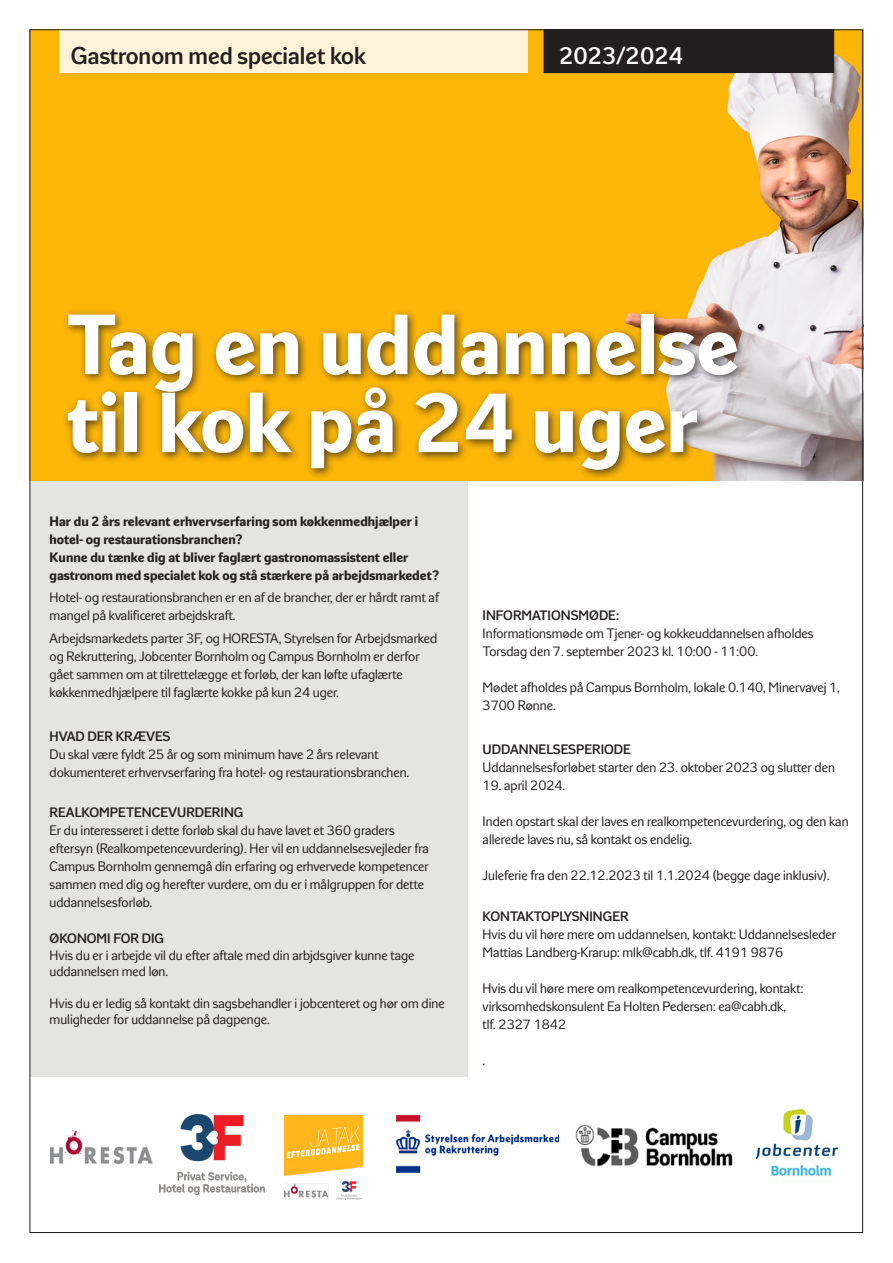
<style>
.page{position:relative;width:893px;height:1263px;background:#fff}
.page>*{position:absolute;margin:0;border:0;box-sizing:border-box;transform-origin:0 0}
.Overskrift_Top{font:700 84px "Lettre Gothic";color:#fff}
.Overskrift_Top-2{font:600 24px "Lettre Gothic";color:#231f20}
.Overskrift_Top-3{font:600 24px "Lettre Gothic";color:#fff}
.Brød_1__linje{font:13.5px/18px "Lettre Gothic";color:#231f20}
.Brød_1__linje-2{font:700 13.5px/18px "Lettre Gothic";color:#231f20}
.Brød_1__linje-3{font:600 13.5px "Lettre Gothic";color:#231f20}
</style>
<div class="page">
<div style="left:30px;top:480px;width:438px;height:596px;background:#e4e4e1"></div>
<img style="left:32px;top:31px;width:829px;height:449px">
<div style="left:60px;top:30px;width:468px;height:42px;background:#fef3d9"></div>
<div style="left:544px;top:30px;width:289px;height:42px;background:#231f20"></div>
<div style="left:544px;top:29px;width:290px;height:44px;border:2px solid #231f20"></div>
<div style="left:559px;top:47px;width:250px;height:25px;background:#231f20"></div>
<div style="left:62px;top:309px;width:686px;height:172px;background:#231f20;opacity:.75"></div>
<img style="left:396px;top:1115px;width:163px;height:57px">
<img style="left:576px;top:1124px;width:156px;height:42px">
<img style="left:757px;top:1108px;width:85px;height:70px">
<img style="left:285px;top:1115px;width:77px;height:84px">
<img style="left:51px;top:1131px;width:102px;height:33px">
<img style="left:160px;top:1114px;width:105px;height:80px">
<p class="Overskrift_Top-2" style="left:71px;top:42px;width:297px">Gastronom med specialet kok</p>
<p class="Overskrift_Top-3" style="left:559px;top:42px;width:126px">2023/2024</p>
<p class="Overskrift_Top" style="left:67px;top:296px;width:673px">Tag en uddannelse</p>
<p class="Overskrift_Top" style="left:67px;top:374px;width:633px">til kok på 24 uger</p>
<p class="Brød_1__linje-2" style="left:50px;top:512px;width:391px">Har du 2 års relevant erhvervserfaring som køkkenmedhjælper i hotel- og restaurationsbranchen?<br>Kunne du tænke dig at bliver faglært gastronomassistent eller gastronom med specialet kok og stå stærkere på arbejdsmarkedet?</p>
<p class="Brød_1__linje" style="left:50px;top:589px;width:391px">Hotel- og restaurationsbranchen er en af de brancher, der er hårdt ramt af mangel på kvalificeret arbejdskraft.</p>
<p class="Brød_1__linje" style="left:50px;top:629px;width:389px">Arbejdsmarkedets parter 3F, og HORESTA, Styrelsen for Arbejdsmarked og Rekruttering, Jobcenter Bornholm og Campus Bornholm er derfor gået sammen om at tilrettelægge et forløb, der kan løfte ufaglærte køkkenmedhjælpere til faglærte kokke på kun 24 uger.</p>
<p class="Brød_1__linje-3" style="left:50px;top:729px;width:122px">HVAD DER KRÆVES</p>
<p class="Brød_1__linje" style="left:50px;top:746px;width:361px">Du skal være fyldt 25 år og som minimum have 2 års relevant dokumenteret erhvervserfaring fra hotel- og restaurationsbranchen.</p>
<p class="Brød_1__linje-3" style="left:50px;top:805px;width:195px">REALKOMPETENCEVURDERING</p>
<p class="Brød_1__linje" style="left:50px;top:822px;width:381px">Er du interesseret i dette forløb skal du have lavet et 360 graders eftersyn (Realkompetencevurdering). Her vil en uddannelsesvejleder fra Campus Bornholm gennemgå din erfaring og erhvervede kompetencer sammen med dig og herefter vurdere, om du er i målgruppen for dette uddannelsesforløb.</p>
<p class="Brød_1__linje-3" style="left:50px;top:931px;width:116px">ØKONOMI FOR DIG</p>
<p class="Brød_1__linje" style="left:50px;top:947px;width:366px;line-height:16.2px">Hvis du er i arbejde vil du efter aftale med din arbjdsgiver kunne tage uddannelsen med løn.</p>
<p class="Brød_1__linje" style="left:50px;top:995px;width:397px;line-height:16.2px">Hvis du er ledig så kontakt din sagsbehandler i jobcenteret og hør om dine muligheder for uddannelse på dagpenge.</p>
<p class="Brød_1__linje-3" style="left:483px;top:607px;width:138px">INFORMATIONSMØDE:</p>
<p class="Brød_1__linje" style="left:483px;top:624px;width:333px">Informationsmøde om Tjener- og kokkeuddannelsen afholdes<br>Torsdag den 7. september 2023 kl. 10:00 - 11:00.</p>
<p class="Brød_1__linje" style="left:483px;top:678px;width:359px">Mødet afholdes på Campus Bornholm, lokale 0.140, Minervavej 1,<br>3700 Rønne.</p>
<p class="Brød_1__linje-3" style="left:483px;top:742px;width:150px">UDDANNELSESPERIODE</p>
<p class="Brød_1__linje" style="left:483px;top:759px;width:354px">Uddannelsesforløbet starter den 23. oktober 2023 og slutter den</p>
<p class="Brød_1__linje" style="left:483px;top:777px;width:84px">19. april 2024.</p>
<p class="Brød_1__linje" style="left:483px;top:813px;width:367px">Inden opstart skal der laves en realkompetencevurdering, og den kan allerede laves nu, så kontakt os endelig.</p>
<p class="Brød_1__linje" style="left:483px;top:867px;width:349px">Juleferie fra den 22.12.2023 til 1.1.2024 (begge dage inklusiv).</p>
<p class="Brød_1__linje-3" style="left:483px;top:908px;width:148px">KONTAKTOPLYSNINGER</p>
<p class="Brød_1__linje" style="left:483px;top:925px;width:355px">Hvis du vil høre mere om uddannelsen, kontakt: Uddannelsesleder<br>Mattias Landberg-Krarup: mlk@cabh.dk, tlf. 4191 9876</p>
<p class="Brød_1__linje" style="left:483px;top:979px;width:322px">Hvis du vil høre mere om realkompetencevurdering, kontakt: virksomhedskonsulent Ea Holten Pedersen: ea@cabh.dk,</p>
<p class="Brød_1__linje" style="left:483px;top:1015px;width:85px">tlf. 2327 1842</p>
<p class="Brød_1__linje" style="left:483px;top:1051px;width:4px">.</p>
</div>
